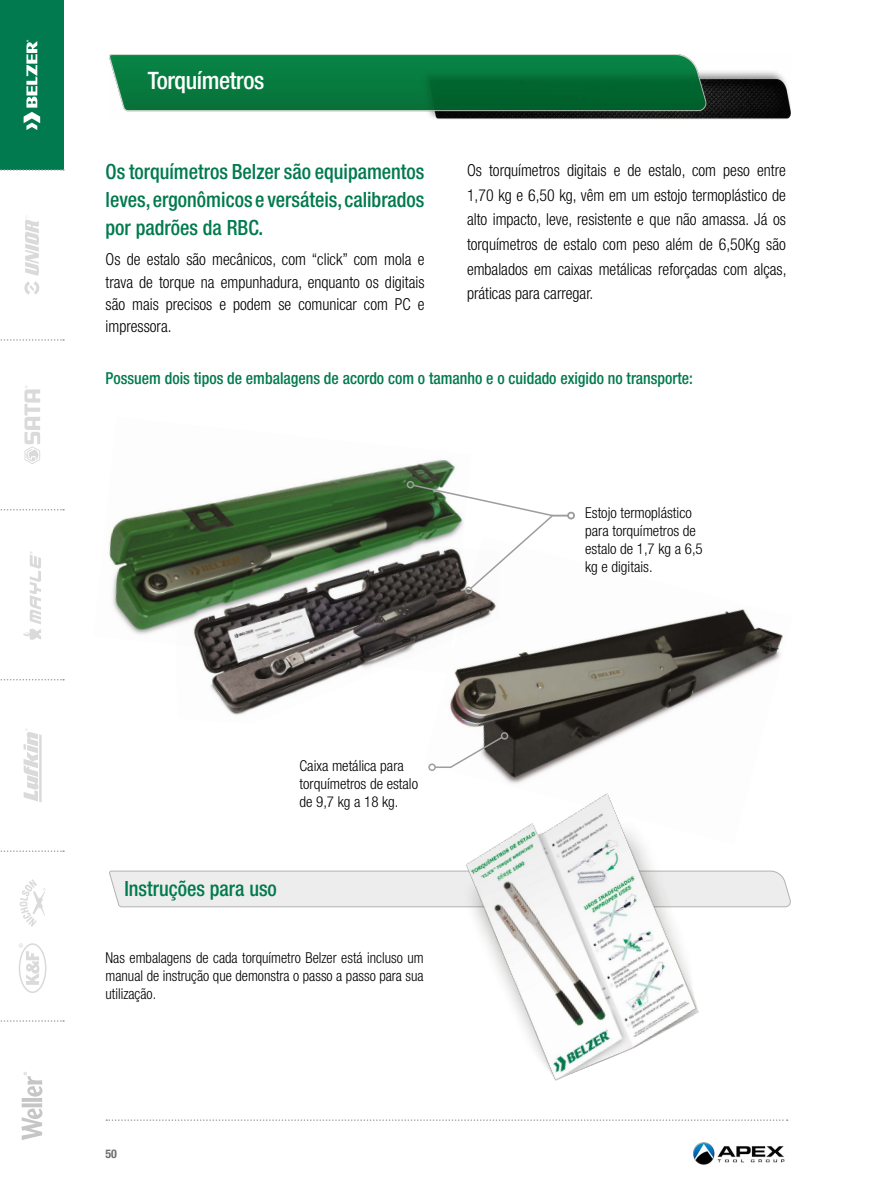
<style>
.page{position:relative;width:893px;height:1191px;background:#fff}
.page>*{position:absolute;margin:0;border:0;box-sizing:border-box;transform-origin:0 0}
.t1{font:500 condensed 24px "Helvetica Neue LT Std";letter-spacing:-.015em;color:#fff}
.t2{font:500 condensed 21px/27.6px "Helvetica Neue LT Std";color:#007a4e;text-align:justify;scale:.96 1}
.t3{font:300 condensed 16.5px/24.6px "Helvetica Neue LT Std";color:#000;text-align:justify;scale:.96 1}
.t4{font:500 condensed 16.5px "Helvetica Neue LT Std";color:#007a4e;scale:.96 1}
.t5{font:300 condensed 15px/18px "Helvetica Neue LT Std";color:#000}
.t6{font:300 condensed 15px/18px "Helvetica Neue LT Std";color:#000;text-align:justify;scale:.96 1}
.t7{font:700 condensed 12px "Helvetica Neue LT Std";color:#706f6f}
</style>
<div class="page">
<div style="left:0;top:0;width:64px;height:170px;background:#007a4e"></div>
<svg style="left:24px;top:40px;width:16px;height:90px"></svg>
<svg style="left:24px;top:216px;width:15px;height:78px"></svg>
<svg style="left:24px;top:385px;width:16px;height:79px"></svg>
<svg style="left:24px;top:551px;width:17px;height:89px"></svg>
<svg style="left:21px;top:1072px;width:21px;height:68px"></svg>
<svg style="left:24px;top:729px;width:18px;height:73px"></svg>
<svg style="left:0;top:169px;width:64px;height:2px"></svg>
<svg style="left:0;top:339px;width:64px;height:2px"></svg>
<svg style="left:0;top:509px;width:64px;height:1px"></svg>
<svg style="left:0;top:679px;width:64px;height:1px"></svg>
<svg style="left:0;top:850px;width:64px;height:2px"></svg>
<svg style="left:0;top:1020px;width:64px;height:1px"></svg>
<svg style="left:19px;top:943px;width:27px;height:50px"></svg>
<svg style="left:20px;top:879px;width:26px;height:48px"></svg>
<svg style="left:106px;top:1119px;width:682px;height:2px"></svg>
<img style="left:693px;top:1142px;width:92px;height:23px">
<svg style="left:109px;top:870px;width:682px;height:37px;background:#eaeaea"></svg>
<img style="left:434px;top:609px;width:350px;height:162px">
<img style="left:109px;top:459px;width:346px;height:176px">
<img style="left:173px;top:537px;width:326px;height:187px">
<img style="left:110px;top:55px;width:680px;height:64px">
<img style="left:450px;top:761px;width:268px;height:320px">
<div style="left:407px;top:481px;width:7px;height:7px;border:2px solid #9d9d9c;border-radius:50%"></div>
<svg style="left:412px;top:483px;width:157px;height:107px"></svg>
<div style="left:567px;top:512px;width:8px;height:7px;border:2px solid #9d9d9c;border-radius:50%"></div>
<div style="left:465px;top:586px;width:7px;height:8px;border:2px solid #9d9d9c;border-radius:50%"></div>
<svg style="left:434px;top:735px;width:70px;height:33px"></svg>
<div style="left:428px;top:763px;width:8px;height:8px;border:2px solid #9d9d9c;border-radius:50%"></div>
<div style="left:501px;top:732px;width:7px;height:7px;border:2px solid #9d9d9c;border-radius:50%"></div>
<h1 class="t1" style="left:148px;top:66px;width:118px">Torquímetros</h1>
<p class="t2" style="left:106px;top:158px;width:334px">Os torquímetros Belzer são equipamentos leves, ergonômicos e versáteis, calibrados por padrões da RBC.</p>
<p class="t3" style="left:106px;top:248px;width:334px;line-height:22.2px">Os de estalo são mecânicos, com “click” com mola e trava de torque na empunhadura, enquanto os digitais são mais precisos e podem se comunicar com PC e impressora.</p>
<p class="t3" style="left:467px;top:158px;width:334px">Os torquímetros digitais e de estalo, com peso entre 1,70 kg e 6,50 kg, vêm em um estojo termoplástico de alto impacto, leve, resistente e que não amassa. Já os torquímetros de estalo com peso além de 6,50Kg são embalados em caixas metálicas reforçadas com alças, práticas para carregar.</p>
<p class="t4" style="left:106px;top:368px;width:613px">Possuem dois tipos de embalagens de acordo com o tamanho e o cuidado exigido no transporte:</p>
<p class="t5" style="left:300px;top:757px;width:120px">Caixa metálica para torquímetros de estalo de 9,7 kg a 18 kg.</p>
<p class="t2" style="left:124px;top:875px;width:160px">Instruções para uso</p>
<p class="t6" style="left:106px;top:948px;width:333px">Nas embalagens de cada torquímetro Belzer está incluso um manual de instrução que demonstra o passo a passo para sua utilização.</p>
<p class="t7" style="left:106px;top:1146px;width:13px">50</p>
<p class="t5" style="left:585px;top:503px;width:119px">Estojo termoplástico para torquímetros de estalo de 1,7 kg a 6,5 kg e digitais.</p>
</div>
